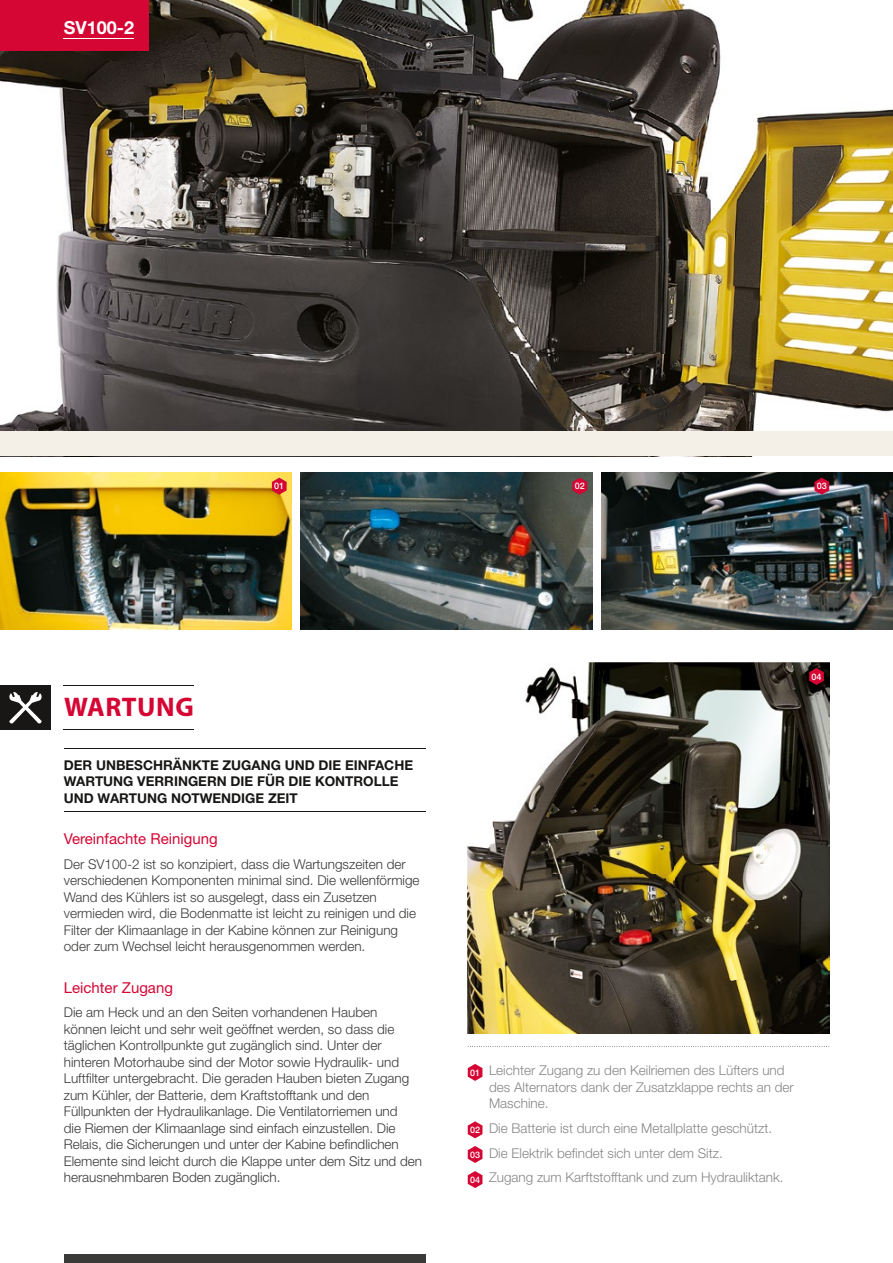
<style>
.page{position:relative;width:893px;height:1263px;background:#fff}
.page>*{position:absolute;margin:0;border:0;box-sizing:border-box;transform-origin:0 0}
.t1{font:700 27px "Myriad Pro";letter-spacing:.02em;color:#d50634}
.t2{font:700 18px "Helvetica Neue LT Std";color:#fff}
.t3{font:15px "Helvetica Neue LT Std";color:#d50634}
.t4{font:300 13.5px/16.5px "Helvetica Neue LT Std";color:#3a3a39}
.t5{font:300 13.5px/16.5px "Helvetica Neue LT Std";color:#868786}
.t6{font:700 13.5px/16.5px "Helvetica Neue LT Std";color:#181716}
.t7{font:500 9px "Helvetica Neue LT Std";color:#fff}
</style>
<div class="page">
<hr style="left:64px;top:685px;width:130px;height:1px;background:#181716">
<hr style="left:64px;top:729px;width:130px;height:1px;background:#181716">
<hr style="left:64px;top:748px;width:361px;height:1px;background:#181716">
<hr style="left:64px;top:811px;width:361px;height:1px;background:#181716">
<img style="left:0;top:473px;width:292px;height:157px">
<img style="left:300px;top:473px;width:292px;height:157px">
<img style="left:601px;top:473px;width:292px;height:157px">
<img style="left:0;top:0;width:893px;height:432px">
<img style="left:29px;top:51px;width:70px;height:1px">
<div style="left:0;top:432px;width:893px;height:24px;background:#f4f0e8"></div>
<img style="left:468px;top:663px;width:361px;height:371px">
<svg style="left:468px;top:1064px;width:14px;height:17px"></svg>
<svg style="left:468px;top:1121px;width:14px;height:17px"></svg>
<svg style="left:468px;top:1146px;width:14px;height:17px"></svg>
<svg style="left:468px;top:1046px;width:361px;height:1px"></svg>
<svg style="left:272px;top:478px;width:15px;height:17px"></svg>
<svg style="left:572px;top:478px;width:15px;height:17px"></svg>
<svg style="left:814px;top:478px;width:15px;height:17px"></svg>
<div style="left:64px;top:1254px;width:361px;height:9px;background:#3a3a39"></div>
<svg style="left:809px;top:668px;width:15px;height:17px"></svg>
<svg style="left:468px;top:1171px;width:14px;height:17px"></svg>
<div style="left:0;top:686px;width:51px;height:44px;background:#181716"></div>
<svg style="left:9px;top:692px;width:33px;height:31px"></svg>
<div style="left:0;top:0;width:149px;height:51px;background:#d50634"></div>
<hr style="left:64px;top:38px;width:70px;height:1px;background:#fff">
<h2 class="t2" style="left:64px;top:16px;width:72px">SV100-2</h2>
<h1 class="t1" style="left:64px;top:689px;width:131px">WARTUNG</h1>
<p class="t7" style="left:274px;top:481px;width:12px">01</p>
<p class="t7" style="left:575px;top:481px;width:12px">02</p>
<p class="t7" style="left:817px;top:481px;width:12px">03</p>
<p class="t7" style="left:811px;top:671px;width:12px">04</p>
<p class="t6" style="left:64px;top:756px;width:351px">DER UNBESCHRÄNKTE ZUGANG UND DIE EINFACHE<br>WARTUNG VERRINGERN DIE FÜR DIE KONTROLLE<br>UND WARTUNG NOTWENDIGE ZEIT</p>
<p class="t3" style="left:64px;top:830px;width:155px">Vereinfachte Reinigung</p>
<p class="t4" style="left:64px;top:855px;width:357px">Der SV100-2 ist so konzipiert, dass die Wartungszeiten der verschiedenen Komponenten minimal sind. Die wellenförmige Wand des Kühlers ist so ausgelegt, dass ein Zusetzen vermieden wird, die Bodenmatte ist leicht zu reinigen und die Filter der Klimaanlage in der Kabine können zur Reinigung oder zum Wechsel leicht herausgenommen werden.</p>
<p class="t3" style="left:64px;top:978px;width:111px">Leichter Zugang</p>
<p class="t4" style="left:64px;top:1004px;width:360px">Die am Heck und an den Seiten vorhandenen Hauben können leicht und sehr weit geöffnet werden, so dass die täglichen Kontrollpunkte gut zugänglich sind. Unter der hinteren Motorhaube sind der Motor sowie Hydraulik- und Luftfilter untergebracht. Die geraden Hauben bieten Zugang zum Kühler, der Batterie, dem Kraftstofftank und den Füllpunkten der Hydraulikanlage. Die Ventilatorriemen und<br>die Riemen der Klimaanlage sind einfach einzustellen. Die Relais, die Sicherungen und unter der Kabine befindlichen Elemente sind leicht durch die Klappe unter dem Sitz und den herausnehmbaren Boden zugänglich.</p>
<p class="t7" style="left:470px;top:1067px;width:12px">01</p>
<p class="t7" style="left:470px;top:1124px;width:12px">02</p>
<p class="t7" style="left:470px;top:1149px;width:12px">03</p>
<p class="t7" style="left:470px;top:1174px;width:12px">04</p>
<p class="t5" style="left:489px;top:1062px;width:306px">Leichter Zugang zu den Keilriemen des Lüfters und des Alternators dank der Zusatzklappe rechts an der<br>Maschine.</p>
<p class="t5" style="left:489px;top:1115px;width:296px;line-height:24.8px">Die Batterie ist durch eine Metallplatte geschützt.<br>Die Elektrik befindet sich unter dem Sitz.<br>Zugang zum Karftstofftank und zum Hydrauliktank.</p>
</div>
